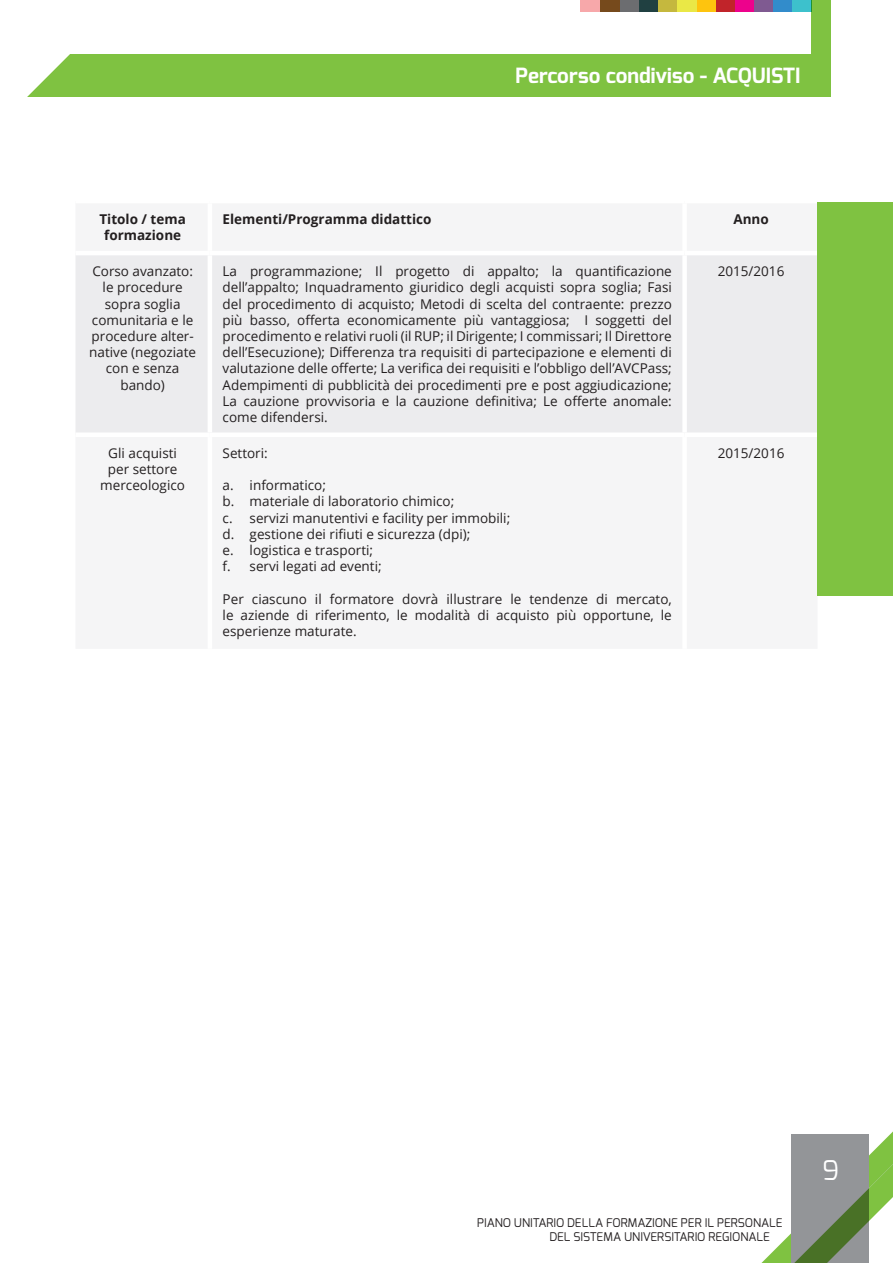
<style>
.page{position:relative;width:893px;height:1263px;background:#fff}
.page>*{position:absolute;margin:0;border:0;box-sizing:border-box;transform-origin:0 0}
.t1{font:27px "Exo";color:#fff}
.t2{font:700 21px "Exo";color:#fff}
.t3{font:13.5px/16.2px "Open Sans";color:#231f20;text-align:center}
.t4{font:700 13.5px/16.2px "Open Sans";color:#231f20;text-align:center}
.t5{font:12px/14.4px "Exo";color:#231f20}
</style>
<div class="page">
<div style="left:0;top:54px;width:830px;height:43px;background:#7fc241"></div>
<svg style="left:761px;top:1131px;width:132px;height:132px"></svg>
<div style="left:811px;top:0;width:19px;height:97px;background:#7fc241"></div>
<div style="left:792px;top:0;width:19px;height:11px;background:#3dc1cc"></div>
<div style="left:773px;top:0;width:19px;height:11px;background:#328ccb"></div>
<div style="left:754px;top:0;width:19px;height:11px;background:#7f5a91"></div>
<div style="left:734px;top:0;width:20px;height:11px;background:#ed028c"></div>
<div style="left:715px;top:0;width:19px;height:11px;background:#c1242a"></div>
<div style="left:696px;top:0;width:19px;height:11px;background:#fec40e"></div>
<div style="left:677px;top:0;width:19px;height:11px;background:#eae846"></div>
<div style="left:658px;top:0;width:19px;height:11px;background:#c5b83e"></div>
<div style="left:639px;top:0;width:19px;height:11px;background:#204041"></div>
<div style="left:619px;top:0;width:20px;height:11px;background:#6c6d70"></div>
<div style="left:600px;top:0;width:19px;height:11px;background:#764a1c"></div>
<div style="left:581px;top:0;width:19px;height:11px;background:#f7a8aa"></div>
<div style="left:76px;top:255px;width:741px;height:177px;background:#ececee"></div>
<hr style="left:208px;top:255px;width:4px;height:177px;background:#fff">
<div style="left:682px;top:255px;width:5px;height:177px;background:#fff"></div>
<div style="left:817px;top:202px;width:76px;height:393px;background:#7fc241"></div>
<svg style="left:0;top:54px;width:70px;height:43px"></svg>
<h2 class="t2" style="left:515px;top:62px;width:287px">Percorso condiviso - ACQUISTI</h2>
<p class="t4" style="left:99px;top:211px;width:88px">Titolo / tema formazione</p>
<p class="t4" style="left:223px;top:211px;width:210px">Elementi/Programma didattico</p>
<p class="t4" style="left:733px;top:211px;width:37px">Anno</p>
<p class="t3" style="left:89px;top:263px;width:108px">Corso avanzato: le procedure sopra soglia comunitaria e le procedure alter&shy;native (negoziate con e senza bando)</p>
<p class="t3" style="left:223px;top:263px;width:451px;text-align:justify">La programmazione; Il progetto di appalto; la quantificazione dell’appalto; Inquadramento giuridico degli acquisti sopra soglia; Fasi del procedimento di acquisto; Metodi di scelta del contraente: prezzo più basso, offerta economicamente più vantaggiosa; I soggetti del procedimento e relativi ruoli (il RUP; il Dirigente; I commissari; Il Direttore dell’Esecuzione); Differenza tra requisiti di partecipazione e elementi di valutazione delle offerte; La verifica dei requisiti e l’obbligo dell’AVCPass; Adempimenti di pubblicità dei procedimenti pre e post aggiudicazione; La cauzione provvisoria e la cauzione definitiva; Le offerte anomale: come difendersi.</p>
<p class="t3" style="left:718px;top:263px;width:68px">2015/2016</p>
<p class="t3" style="left:100px;top:444px;width:86px">Gli acquisti per settore merceologico</p>
<p class="t3" style="left:223px;top:444px;width:47px">Settori:</p>
<p class="t3" style="left:718px;top:444px;width:68px">2015/2016</p>
<p class="t3" style="left:223px;top:477px;width:289px;text-align:left">a. informatico;<br>b. materiale di laboratorio chimico;<br>c. servizi manutentivi e facility per immobili; d. gestione dei rifiuti e sicurezza (dpi);<br>e. logistica e trasporti;<br>f. servi legati ad eventi;</p>
<p class="t3" style="left:223px;top:590px;width:451px;text-align:justify">Per ciascuno il formatore dovrà illustrare le tendenze di mercato, le aziende di riferimento, le modalità di acquisto più opportune, le esperienze maturate.</p>
<p class="t5" style="left:549px;top:1215px;width:235px;text-indent:-72px">PIANO UNITARIO DELLA FORMAZIONE PER IL PERSONALE<br>DEL SISTEMA UNIVERSITARIO REGIONALE</p>
<h1 class="t1" style="left:823px;top:1153px;width:18px">9</h1>
</div>
